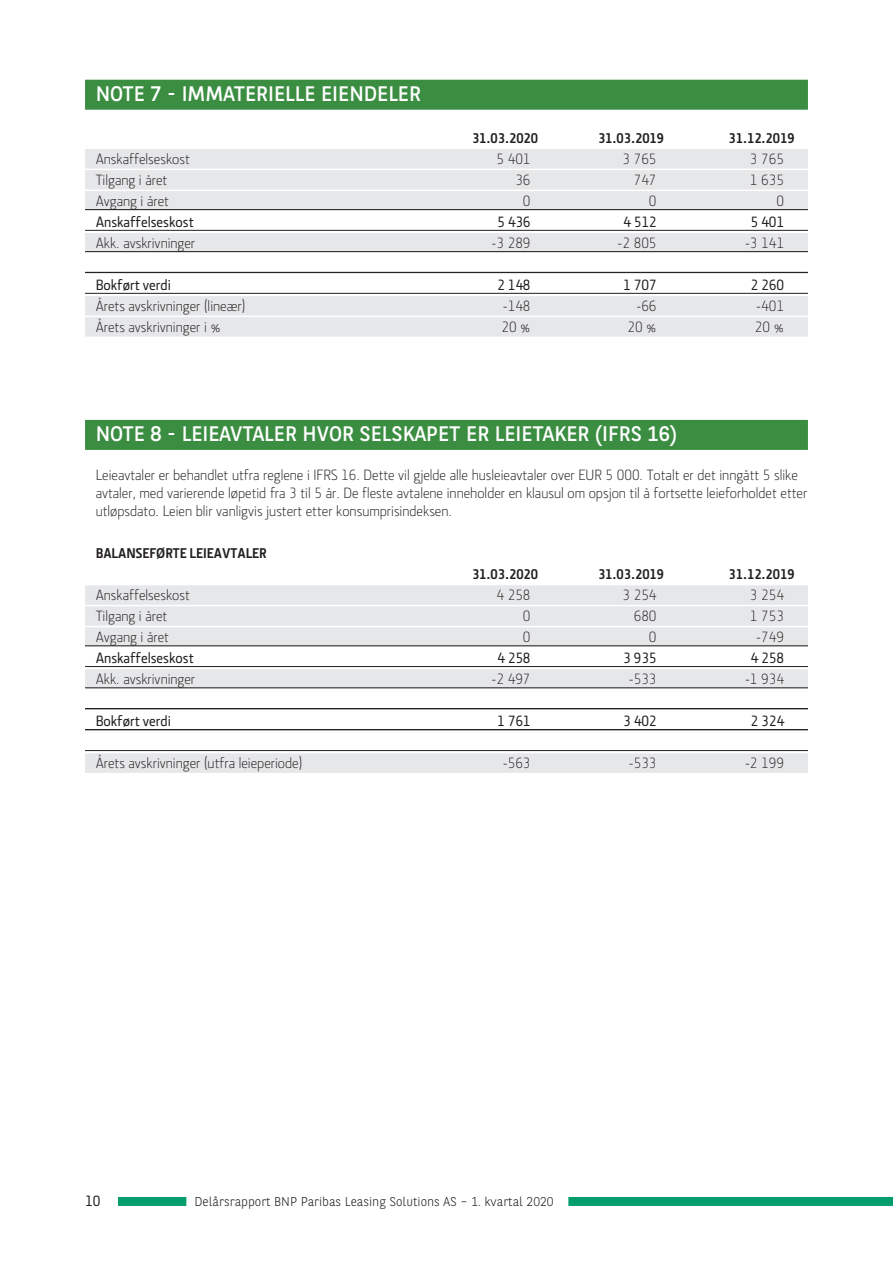
<style>
.page{position:relative;width:893px;height:1263px;background:#fff}
.page>*{position:absolute;margin:0;border:0;box-sizing:border-box;transform-origin:0 0}
.t1{font:21px "BNPP Sans";color:#fff}
.t2{font:300 15px/18px "Section LK";color:#231f20}
.t3{font:500 15px "Section LK";color:#231f20}
.t4{font:700 14.25px "Section LK";color:#231f20}
.t5{font:300 12.75px "BNPP Sans";color:#231f20}
</style>
<div class="page">
<div style="left:118px;top:1197px;width:68px;height:9px;background:#009e6c"></div>
<div style="left:568px;top:1197px;width:325px;height:9px;background:#009e6c"></div>
<div style="left:85px;top:80px;width:723px;height:30px;background:#3b8d41"></div>
<div style="left:85px;top:149px;width:723px;height:20px;background:#e6e7e9"></div>
<div style="left:85px;top:170px;width:723px;height:20px;background:#e6e7e9"></div>
<div style="left:85px;top:191px;width:723px;height:20px;background:#e6e7e9"></div>
<hr style="left:85px;top:209px;width:723px;height:1px;background:#231f20">
<hr style="left:85px;top:230px;width:723px;height:1px;background:#231f20">
<div style="left:85px;top:233px;width:723px;height:20px;background:#e6e7e9"></div>
<hr style="left:85px;top:251px;width:723px;height:1px;background:#231f20">
<hr style="left:85px;top:272px;width:723px;height:1px;background:#231f20">
<hr style="left:85px;top:293px;width:723px;height:1px;background:#231f20">
<div style="left:85px;top:296px;width:723px;height:20px;background:#e6e7e9"></div>
<div style="left:85px;top:317px;width:723px;height:20px;background:#e6e7e9"></div>
<div style="left:85px;top:420px;width:723px;height:30px;background:#3b8d41"></div>
<div style="left:85px;top:585px;width:723px;height:20px;background:#e6e7e9"></div>
<div style="left:85px;top:606px;width:723px;height:20px;background:#e6e7e9"></div>
<div style="left:85px;top:627px;width:723px;height:20px;background:#e6e7e9"></div>
<hr style="left:85px;top:645px;width:723px;height:1px;background:#231f20">
<hr style="left:85px;top:666px;width:723px;height:1px;background:#231f20">
<div style="left:85px;top:669px;width:723px;height:20px;background:#e6e7e9"></div>
<hr style="left:85px;top:687px;width:723px;height:1px;background:#231f20">
<hr style="left:85px;top:708px;width:723px;height:1px;background:#231f20">
<hr style="left:85px;top:729px;width:723px;height:1px;background:#231f20">
<hr style="left:85px;top:750px;width:723px;height:1px;background:#231f20">
<div style="left:85px;top:753px;width:723px;height:20px;background:#e6e7e9"></div>
<h1 class="t1" style="left:96px;top:79px;width:327px">NOTE 7 - IMMATERIELLE EIENDELER</h1>
<p class="t4" style="left:472px;top:130px;width:68px">31.03.2020</p>
<p class="t4" style="left:598px;top:130px;width:68px">31.03.2019</p>
<p class="t4" style="left:728px;top:130px;width:68px">31.12.2019</p>
<p class="t2" style="left:96px;top:150px;width:96px">Anskaffelseskost</p>
<p class="t2" style="left:496px;top:150px;width:36px">5 401</p>
<p class="t2" style="left:622px;top:150px;width:36px">3 765</p>
<p class="t2" style="left:750px;top:150px;width:36px">3 765</p>
<p class="t2" style="left:96px;top:171px;width:73px">Tilgang i året</p>
<p class="t2" style="left:515px;top:171px;width:17px">36</p>
<p class="t2" style="left:634px;top:171px;width:24px">747</p>
<p class="t2" style="left:750px;top:171px;width:36px">1 635</p>
<p class="t2" style="left:96px;top:192px;width:75px">Avgang i året</p>
<p class="t2" style="left:523px;top:192px;width:9px">0</p>
<p class="t2" style="left:649px;top:192px;width:9px">0</p>
<p class="t2" style="left:776px;top:192px;width:9px">0</p>
<p class="t3" style="left:96px;top:213px;width:100px">Anskaffelseskost</p>
<p class="t3" style="left:497px;top:213px;width:35px">5 436</p>
<p class="t3" style="left:623px;top:213px;width:35px">4 512</p>
<p class="t3" style="left:751px;top:213px;width:35px">5 401</p>
<p class="t2" style="left:96px;top:234px;width:101px">Akk. avskrivninger</p>
<p class="t2" style="left:491px;top:234px;width:41px">-3 289</p>
<p class="t2" style="left:617px;top:234px;width:41px">-2 805</p>
<p class="t2" style="left:745px;top:234px;width:41px">-3 141</p>
<p class="t3" style="left:96px;top:276px;width:77px">Bokført verdi</p>
<p class="t3" style="left:497px;top:276px;width:35px">2 148</p>
<p class="t3" style="left:623px;top:276px;width:35px">1 707</p>
<p class="t3" style="left:751px;top:276px;width:35px">2 260</p>
<p class="t2" style="left:96px;top:297px;width:151px">Årets avskrivninger (lineær)</p>
<p class="t2" style="left:503px;top:297px;width:29px">-148</p>
<p class="t2" style="left:636px;top:297px;width:22px">-66</p>
<p class="t2" style="left:756px;top:297px;width:29px">-401</p>
<p class="t2" style="left:96px;top:318px;width:127px">Årets avskrivninger i %</p>
<p class="t2" style="left:501px;top:318px;width:31px">20 %</p>
<p class="t2" style="left:627px;top:318px;width:31px">20 %</p>
<p class="t2" style="left:755px;top:318px;width:31px">20 %</p>
<h1 class="t1" style="left:96px;top:419px;width:583px">NOTE 8 - LEIEAVTALER HVOR SELSKAPET ER LEIETAKER (IFRS 16)</h1>
<p class="t2" style="left:96px;top:466px;width:713px">Leieavtaler er behandlet utfra reglene i IFRS 16. Dette vil gjelde alle husleieavtaler over EUR 5 000. Totalt er det inngått 5 slike avtaler, med varierende løpetid fra 3 til 5 år. De fleste avtalene inneholder en klausul om opsjon til å fortsette leieforholdet etter utløpsdato. Leien blir vanligvis justert etter konsumprisindeksen.</p>
<p class="t4" style="left:96px;top:545px;width:173px">BALANSEFØRTE LEIEAVTALER</p>
<p class="t4" style="left:472px;top:566px;width:68px">31.03.2020</p>
<p class="t4" style="left:598px;top:566px;width:68px">31.03.2019</p>
<p class="t4" style="left:728px;top:566px;width:68px">31.12.2019</p>
<p class="t2" style="left:96px;top:586px;width:96px">Anskaffelseskost</p>
<p class="t2" style="left:496px;top:586px;width:36px">4 258</p>
<p class="t2" style="left:622px;top:586px;width:36px">3 254</p>
<p class="t2" style="left:750px;top:586px;width:36px">3 254</p>
<p class="t2" style="left:96px;top:607px;width:73px">Tilgang i året</p>
<p class="t2" style="left:523px;top:607px;width:9px">0</p>
<p class="t2" style="left:634px;top:607px;width:24px">680</p>
<p class="t2" style="left:750px;top:607px;width:36px">1 753</p>
<p class="t2" style="left:96px;top:628px;width:75px">Avgang i året</p>
<p class="t2" style="left:523px;top:628px;width:9px">0</p>
<p class="t2" style="left:649px;top:628px;width:9px">0</p>
<p class="t2" style="left:756px;top:628px;width:29px">-749</p>
<p class="t3" style="left:96px;top:650px;width:100px">Anskaffelseskost</p>
<p class="t3" style="left:497px;top:650px;width:35px">4 258</p>
<p class="t3" style="left:623px;top:650px;width:35px">3 935</p>
<p class="t3" style="left:751px;top:650px;width:35px">4 258</p>
<p class="t2" style="left:96px;top:670px;width:101px">Akk. avskrivninger</p>
<p class="t2" style="left:491px;top:670px;width:41px">-2 497</p>
<p class="t2" style="left:629px;top:670px;width:29px">-533</p>
<p class="t2" style="left:745px;top:670px;width:41px">-1 934</p>
<p class="t3" style="left:96px;top:713px;width:77px">Bokført verdi</p>
<p class="t3" style="left:497px;top:713px;width:35px">1 761</p>
<p class="t3" style="left:623px;top:713px;width:35px">3 402</p>
<p class="t3" style="left:751px;top:713px;width:35px">2 324</p>
<p class="t2" style="left:96px;top:754px;width:208px">Årets avskrivninger (utfra leieperiode)</p>
<p class="t2" style="left:503px;top:754px;width:29px">-563</p>
<p class="t2" style="left:629px;top:754px;width:29px">-533</p>
<p class="t2" style="left:745px;top:754px;width:41px">-2 199</p>
<p class="t3" style="left:85px;top:1192px;width:17px">10</p>
<p class="t5" style="left:195px;top:1193px;width:361px">Delårsrapport BNP Paribas Leasing Solutions AS – 1. kvartal 2020</p>
</div>
